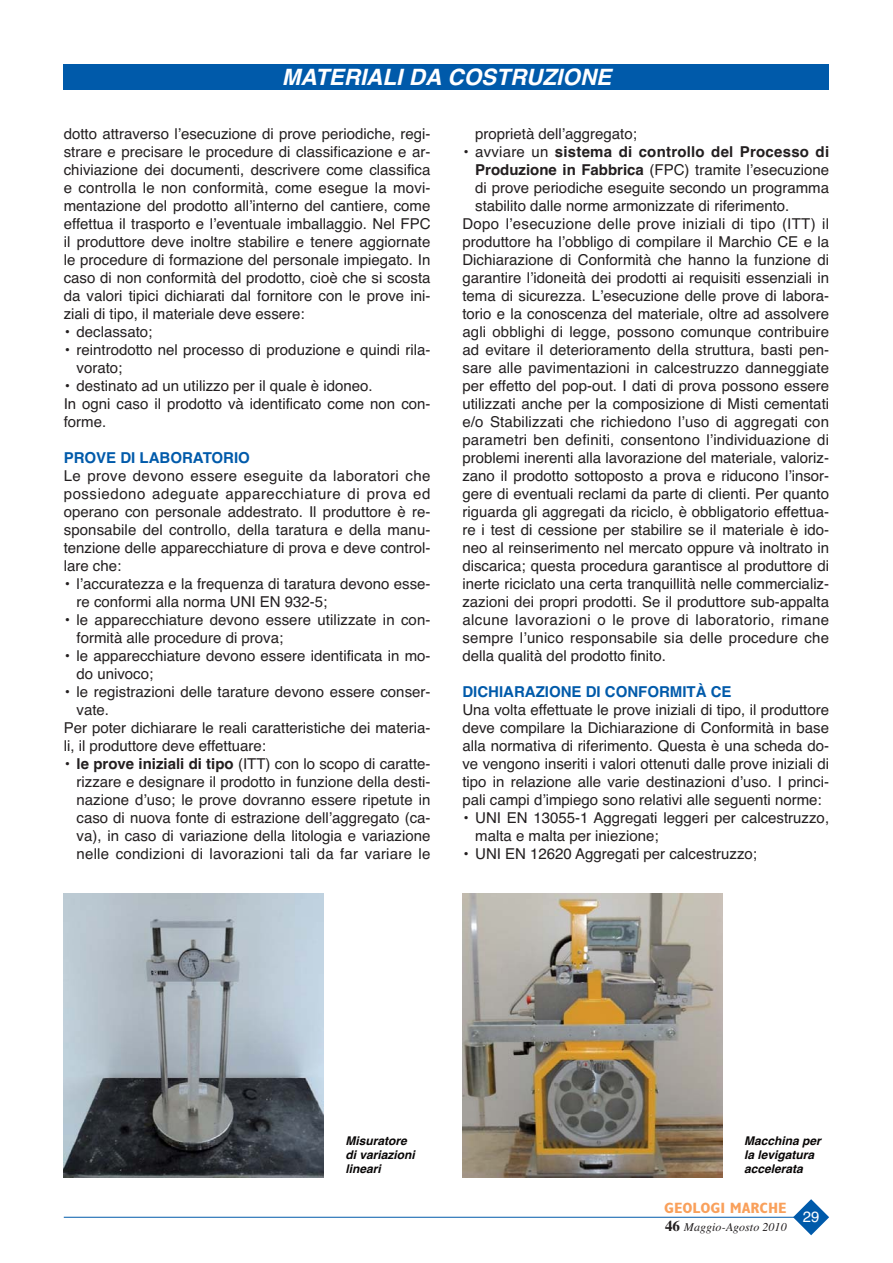
<style>
.page{position:relative;width:893px;height:1263px;background:#fff}
.page>*{position:absolute;margin:0;border:0;box-sizing:border-box;transform-origin:0 0}
.t1{font:italic 700 22.5px "Helvetica";color:#fff}
.t2{font:15px/18px "Helvetica";color:#231f20}
.t3{font:15px "Helvetica";letter-spacing:.02em;color:#231f20}
.t4{font:700 15px "Helvetica";color:#005aaa}
.t5{font:15px "Helvetica";letter-spacing:.025em;color:#231f20}
.t6{font:700 15px "Helvetica";letter-spacing:.015em;color:#231f20}
.t7{font:700 condensed 15px "Gill Sans";color:#f9a05b;scale:1.1 1}
.t8{font:15px "Helvetica";color:#fff}
.t9{font:italic 700 12px/14.4px "Helvetica";color:#080606}
.t10{font:italic 12px "Times";letter-spacing:.005em;color:#231f20}
.s1{font-weight:700}
.s2{font-weight:400}
.s3{font-weight:700;font-style:normal;font-size:15px}
</style>
<div class="page">
<hr style="left:64px;top:1217px;width:761px;height:1px;background:#005aaa">
<svg style="left:793px;top:1199px;width:36px;height:36px"></svg>
<div style="left:64px;top:64px;width:765px;height:25px;background:#005aaa"></div>
<img style="left:64px;top:893px;width:259px;height:285px">
<img style="left:462px;top:893px;width:260px;height:285px">
<h1 class="t1" style="left:282px;top:68px;width:336px">MATERIALI DA COSTRUZIONE</h1>
<p class="t2" style="left:64px;top:126px;width:368px;text-align:justify">dotto attraverso lʼesecuzione di prove periodiche, regi&shy;strare e precisare le procedure di classificazione e ar&shy;chiviazione dei documenti, descrivere come classifica e controlla le non conformità, come esegue la movi&shy;mentazione del prodotto allʼinterno del cantiere, come effettua il trasporto e lʼeventuale imballaggio. Nel FPC il produttore deve inoltre stabilire e tenere aggiornate le procedure di formazione del personale impiegato. In caso di non conformità del prodotto, cioè che si scosta da valori tipici dichiarati dal fornitore con le prove ini&shy;ziali di tipo, il materiale deve essere:</p>
<p class="t2" style="left:64px;top:324px;width:90px">• declassato;</p>
<p class="t2" style="left:77px;top:342px;width:355px;text-indent:-13px">• reintrodotto nel processo di produzione e quindi rila&shy;vorato;</p>
<p class="t2" style="left:64px;top:378px;width:368px">• destinato ad un utilizzo per il quale è idoneo.<br>In ogni caso il prodotto và identificato come non con&shy;forme.</p>
<p class="t4" style="left:64px;top:452px;width:188px">PROVE DI LABORATORIO</p>
<p class="t2" style="left:64px;top:468px;width:368px;text-align:justify">Le prove devono essere eseguite da laboratori che possiedono adeguate apparecchiature di prova ed operano con personale addestrato. Il produttore è re&shy;sponsabile del controllo, della taratura e della manu&shy;tenzione delle apparecchiature di prova e deve control&shy;lare che:</p>
<p class="t2" style="left:77px;top:576px;width:355px;text-indent:-13px">• lʼaccuratezza e la frequenza di taratura devono esse&shy;re conformi alla norma UNI EN 932-5;</p>
<p class="t2" style="left:77px;top:612px;width:355px;text-indent:-13px">• le apparecchiature devono essere utilizzate in con&shy;formità alle procedure di prova;</p>
<p class="t2" style="left:77px;top:648px;width:355px;text-indent:-13px">• le apparecchiature devono essere identificata in mo&shy;do univoco;</p>
<p class="t2" style="left:64px;top:684px;width:368px">• le registrazioni delle tarature devono essere conser-</p>
<p class="t2" style="left:77px;top:702px;width:34px">vate.</p>
<p class="t2" style="left:64px;top:720px;width:368px">Per poter dichiarare le reali caratteristiche dei materia-</p>
<p class="t2" style="left:64px;top:738px;width:204px">li, il produttore deve effettuare:</p>
<p class="t2" style="left:77px;top:756px;width:355px;text-align:justify;text-indent:-13px">• <span class="s1">le prove iniziali di tipo</span> (ITT) con lo scopo di caratte&shy;rizzare e designare il prodotto in funzione della desti&shy;nazione dʼuso; le prove dovranno essere ripetute in caso di nuova fonte di estrazione dellʼaggregato (ca&shy;va), in caso di variazione della litologia e variazione nelle condizioni di lavorazioni tali da far variare le</p>
<p class="t2" style="left:475px;top:126px;width:163px">proprietà dellʼaggregato;</p>
<p class="t6" style="left:462px;top:146px;width:368px"><span class="s2">• avviare un</span> sistema di controllo del Processo di</p>
<p class="t2" style="left:475px;top:162px;width:355px"><span class="s1">Produzione in Fabbrica</span> (FPC) tramite lʼesecuzione</p>
<p class="t2" style="left:475px;top:180px;width:355px">di prove periodiche eseguite secondo un programma</p>
<p class="t2" style="left:475px;top:198px;width:316px">stabilito dalle norme armonizzate di riferimento.</p>
<p class="t3" style="left:462px;top:218px;width:368px">Dopo lʼesecuzione delle prove iniziali di tipo (ITT) il</p>
<p class="t2" style="left:462px;top:234px;width:368px">produttore ha lʼobbligo di compilare il Marchio CE e la</p>
<p class="t2" style="left:462px;top:252px;width:368px">Dichiarazione di Conformità che hanno la funzione di</p>
<p class="t2" style="left:462px;top:270px;width:368px">garantire lʼidoneità dei prodotti ai requisiti essenziali in</p>
<p class="t2" style="left:462px;top:288px;width:368px">tema di sicurezza. Lʼesecuzione delle prove di labora-</p>
<p class="t2" style="left:462px;top:306px;width:368px">torio e la conoscenza del materiale, oltre ad assolvere</p>
<p class="t2" style="left:462px;top:324px;width:368px">agli obblighi di legge, possono comunque contribuire</p>
<p class="t2" style="left:462px;top:342px;width:368px">ad evitare il deterioramento della struttura, basti pen-</p>
<p class="t2" style="left:462px;top:360px;width:368px">sare alle pavimentazioni in calcestruzzo danneggiate</p>
<p class="t2" style="left:462px;top:378px;width:368px">per effetto del pop-out. I dati di prova possono essere</p>
<p class="t2" style="left:462px;top:396px;width:368px">utilizzati anche per la composizione di Misti cementati</p>
<p class="t2" style="left:462px;top:414px;width:368px">e/o Stabilizzati che richiedono lʼuso di aggregati con</p>
<p class="t2" style="left:462px;top:432px;width:368px">parametri ben definiti, consentono lʼindividuazione di</p>
<p class="t2" style="left:462px;top:450px;width:368px">problemi inerenti alla lavorazione del materiale, valoriz-</p>
<p class="t2" style="left:462px;top:468px;width:368px">zano il prodotto sottoposto a prova e riducono lʼinsor-</p>
<p class="t2" style="left:462px;top:486px;width:368px">gere di eventuali reclami da parte di clienti. Per quanto</p>
<p class="t2" style="left:462px;top:504px;width:368px">riguarda gli aggregati da riciclo, è obbligatorio effettua-</p>
<p class="t2" style="left:462px;top:522px;width:368px">re i test di cessione per stabilire se il materiale è ido-</p>
<p class="t2" style="left:462px;top:540px;width:368px">neo al reinserimento nel mercato oppure và inoltrato in</p>
<p class="t2" style="left:462px;top:558px;width:368px">discarica; questa procedura garantisce al produttore di</p>
<p class="t2" style="left:462px;top:576px;width:368px">inerte riciclato una certa tranquillità nelle commercializ-</p>
<p class="t2" style="left:462px;top:594px;width:368px">zazioni dei propri prodotti. Se il produttore sub-appalta</p>
<p class="t5" style="left:462px;top:614px;width:368px">alcune lavorazioni o le prove di laboratorio, rimane</p>
<p class="t2" style="left:462px;top:630px;width:368px">sempre lʼunico responsabile sia delle procedure che</p>
<p class="t2" style="left:462px;top:648px;width:205px">della qualità del prodotto finito.</p>
<p class="t4" style="left:462px;top:686px;width:271px">DICHIARAZIONE DI CONFORMITÀ CE</p>
<p class="t2" style="left:462px;top:702px;width:368px;text-align:justify">Una volta effettuate le prove iniziali di tipo, il produttore deve compilare la Dichiarazione di Conformità in base alla normativa di riferimento. Questa è una scheda do&shy;ve vengono inseriti i valori ottenuti dalle prove iniziali di tipo in relazione alle varie destinazioni dʼuso. I princi&shy;pali campi dʼimpiego sono relativi alle seguenti norme:</p>
<p class="t2" style="left:475px;top:810px;width:355px;text-indent:-13px">• UNI EN 13055-1 Aggregati leggeri per calcestruzzo, malta e malta per iniezione;</p>
<p class="t2" style="left:462px;top:846px;width:296px">• UNI EN 12620 Aggregati per calcestruzzo;</p>
<p class="t9" style="left:345px;top:1134px;width:73px">Misuratore di variazioni lineari</p>
<p class="t9" style="left:744px;top:1134px;width:81px">Macchina per la levigatura accelerata</p>
<p class="t7" style="left:664px;top:1203px;width:113px">GEOLOGI MARCHE</p>
<p class="t10" style="left:665px;top:1223px;width:123px"><span class="s3">46</span> Maggio-Agosto 2010</p>
<p class="t8" style="left:803px;top:1211px;width:18px">29</p>
</div>
